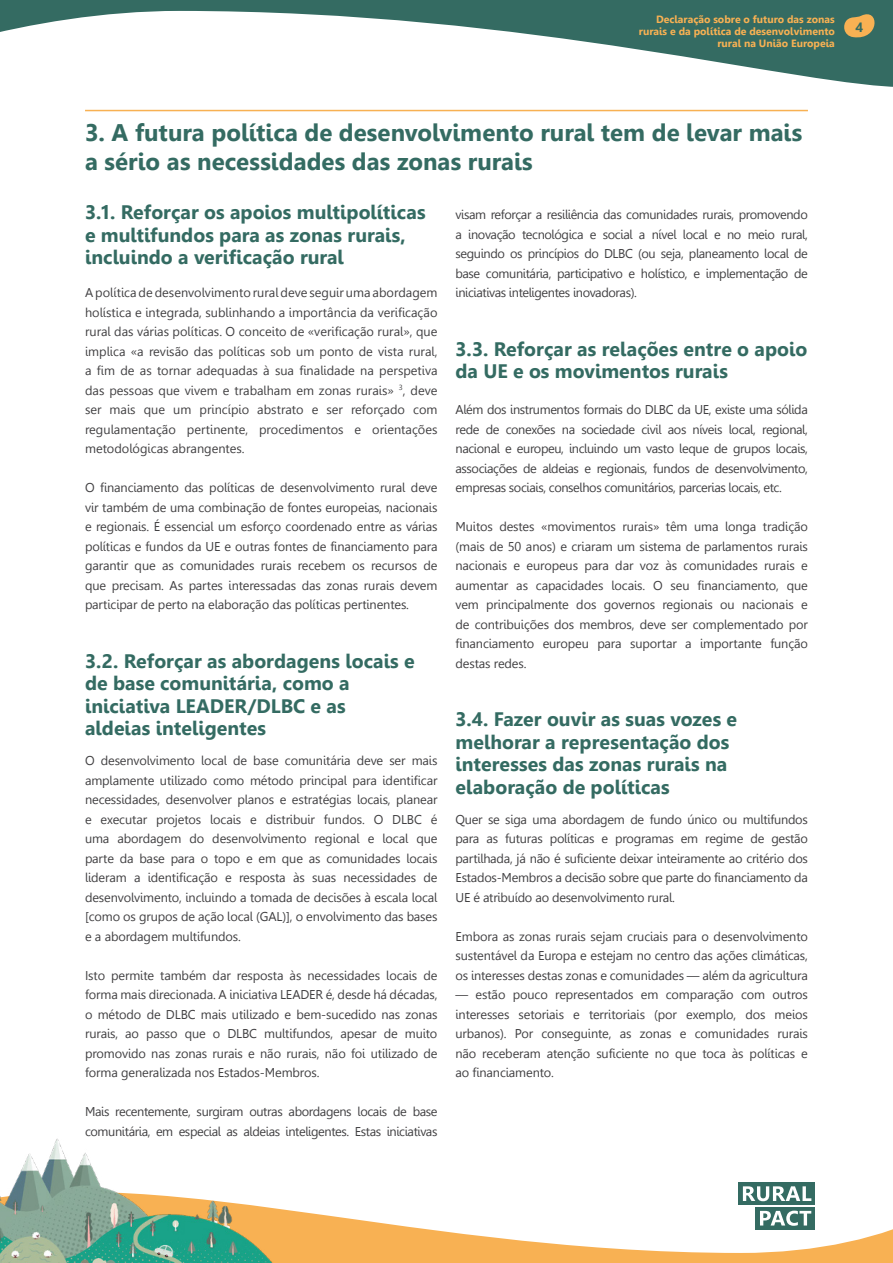
<style>
.page{position:relative;width:893px;height:1263px;background:#fff}
.page>*{position:absolute;margin:0;border:0;box-sizing:border-box;transform-origin:0 0}
.Title_-_level1{font:700 24px/28.8px "Leelawadee";color:#346b62}
.Title_-_level_2{font:700 19.5px/22.5px "Leelawadee";color:#346b62}
.t1{font:700 13.5px "Leelawadee";color:#346b62}
.Body_JUSTIFIED{font:12.75px/19.5px "Leelawadee";letter-spacing:-.01em;color:#414042;text-align:justify}
.Body_JUSTIFIED-2{font:12.75px/19.5px "Leelawadee";letter-spacing:-.03em;color:#414042}
.t2{font:700 10.5px/12px "Leelawadee";color:#f8b153;text-align:right}
</style>
<div class="page">
<svg style="left:0;top:0;width:893px;height:87px"></svg>
<svg style="left:842px;top:7px;width:38px;height:34px"></svg>
<svg style="left:357px;top:1182px;width:536px;height:81px"></svg>
<img style="left:0;top:1138px;width:357px;height:125px">
<div style="left:739px;top:1182px;width:76px;height:22px;background:#346b62"></div>
<div style="left:756px;top:1207px;width:59px;height:22px;background:#346b62"></div>
<svg style="left:743px;top:1186px;width:68px;height:15px"></svg>
<svg style="left:760px;top:1210px;width:51px;height:16px"></svg>
<hr style="left:85px;top:110px;width:723px;height:1px;background:#f8b153">
<p class="t2" style="left:639px;top:14px;width:197px">Declaração sobre o futuro das zonas rurais e da política de desenvolvimento rural na União Europeia</p>
<p class="t1" style="left:855px;top:19px;width:9px">4</p>
<h2 class="Title_-_level1" style="left:85px;top:118px;width:719px">3. A futura política de desenvolvimento rural tem de levar mais a sério as necessidades das zonas rurais</h2>
<h3 class="Title_-_level_2" style="left:85px;top:201px;width:342px">3.1. Reforçar os apoios multipolíticas e multifundos para as zonas rurais, incluindo a verificação rural</h3>
<p class="Body_JUSTIFIED" style="left:85px;top:283px;width:354px">A política de desenvolvimento rural deve seguir uma abordagem holística e integrada, sublinhando a importância da verificação rural das várias políticas. O conceito de «verificação rural», que implica «a revisão das políticas sob um ponto de vista rural, a fim de as tornar adequadas à sua finalidade na perspetiva das pessoas que vivem e trabalham em zonas rurais» <sup>3</sup>, deve ser mais que um princípio abstrato e ser reforçado com regulamentação pertinente, procedimentos e orientações metodológicas abrangentes.</p>
<p class="Body_JUSTIFIED" style="left:85px;top:478px;width:354px">O financiamento das políticas de desenvolvimento rural deve vir também de uma combinação de fontes europeias, nacionais e regionais. É essencial um esforço coordenado entre as várias políticas e fundos da UE e outras fontes de financiamento para garantir que as comunidades rurais recebem os recursos de que precisam. As partes interessadas das zonas rurais devem participar de perto na elaboração das políticas pertinentes.</p>
<p class="Body_JUSTIFIED" style="left:455px;top:205px;width:354px">visam reforçar a resiliência das comunidades rurais, promovendo a inovação tecnológica e social a nível local e no meio rural, seguindo os princípios do DLBC (ou seja, planeamento local de base comunitária, participativo e holístico, e implementação de iniciativas inteligentes inovadoras).</p>
<h3 class="Title_-_level_2" style="left:455px;top:338px;width:353px">3.3. Reforçar as relações entre o apoio da UE e os movimentos rurais</h3>
<p class="Body_JUSTIFIED" style="left:455px;top:400px;width:354px">Além dos instrumentos formais do DLBC da UE, existe uma sólida rede de conexões na sociedade civil aos níveis local, regional, nacional e europeu, incluindo um vasto leque de grupos locais, associações de aldeias e regionais, fundos de desenvolvimento, empresas sociais, conselhos comunitários, parcerias locais, etc.</p>
<p class="Body_JUSTIFIED" style="left:455px;top:517px;width:354px">Muitos destes «movimentos rurais» têm uma longa tradição (mais de 50 anos) e criaram um sistema de parlamentos rurais nacionais e europeus para dar voz às comunidades rurais e aumentar as capacidades locais. O seu financiamento, que vem principalmente dos governos regionais ou nacionais e de contribuições dos membros, deve ser complementado por financiamento europeu para suportar a importante função destas redes.</p>
<h3 class="Title_-_level_2" style="left:85px;top:650px;width:331px">3.2. Reforçar as abordagens locais e de base comunitária, como a iniciativa LEADER/DLBC e as aldeias inteligentes</h3>
<p class="Body_JUSTIFIED" style="left:85px;top:751px;width:354px">O desenvolvimento local de base comunitária deve ser mais amplamente utilizado como método principal para identificar necessidades, desenvolver planos e estratégias locais, planear e executar projetos locais e distribuir fundos. O DLBC é uma abordagem do desenvolvimento regional e local que parte da base para o topo e em que as comunidades locais lideram a identificação e resposta às suas necessidades de desenvolvimento, incluindo a tomada de decisões à escala local [como os grupos de ação local (GAL)], o envolvimento das bases e a abordagem multifundos.</p>
<p class="Body_JUSTIFIED" style="left:85px;top:965px;width:354px">Isto permite também dar resposta às necessidades locais de forma mais direcionada. A iniciativa LEADER é, desde há décadas, o método de DLBC mais utilizado e bem-sucedido nas zonas rurais, ao passo que o DLBC multifundos, apesar de muito promovido nas zonas rurais e não rurais, não foi utilizado de forma generalizada nos Estados‑Membros.</p>
<p class="Body_JUSTIFIED-2" style="left:85px;top:1102px;width:354px">Mais recentemente, surgiram outras abordagens locais de base comunitária, em especial as aldeias inteligentes. Estas iniciativas</p>
<h3 class="Title_-_level_2" style="left:455px;top:708px;width:283px">3.4. Fazer ouvir as suas vozes e melhorar a representação dos interesses das zonas rurais na elaboração de políticas</h3>
<p class="Body_JUSTIFIED" style="left:455px;top:809px;width:354px">Quer se siga uma abordagem de fundo único ou multifundos para as futuras políticas e programas em regime de gestão partilhada, já não é suficiente deixar inteiramente ao critério dos Estados‑Membros a decisão sobre que parte do financiamento da UE é atribuído ao desenvolvimento rural.</p>
<p class="Body_JUSTIFIED" style="left:455px;top:926px;width:354px">Embora as zonas rurais sejam cruciais para o desenvolvimento sustentável da Europa e estejam no centro das ações climáticas, os interesses destas zonas e comunidades — além da agricultura</p>
<p class="Body_JUSTIFIED" style="left:455px;top:985px;width:354px">— estão pouco representados em comparação com outros interesses setoriais e territoriais (por exemplo, dos meios urbanos). Por conseguinte, as zonas e comunidades rurais não receberam atenção suficiente no que toca às políticas e ao financiamento.</p>
</div>
